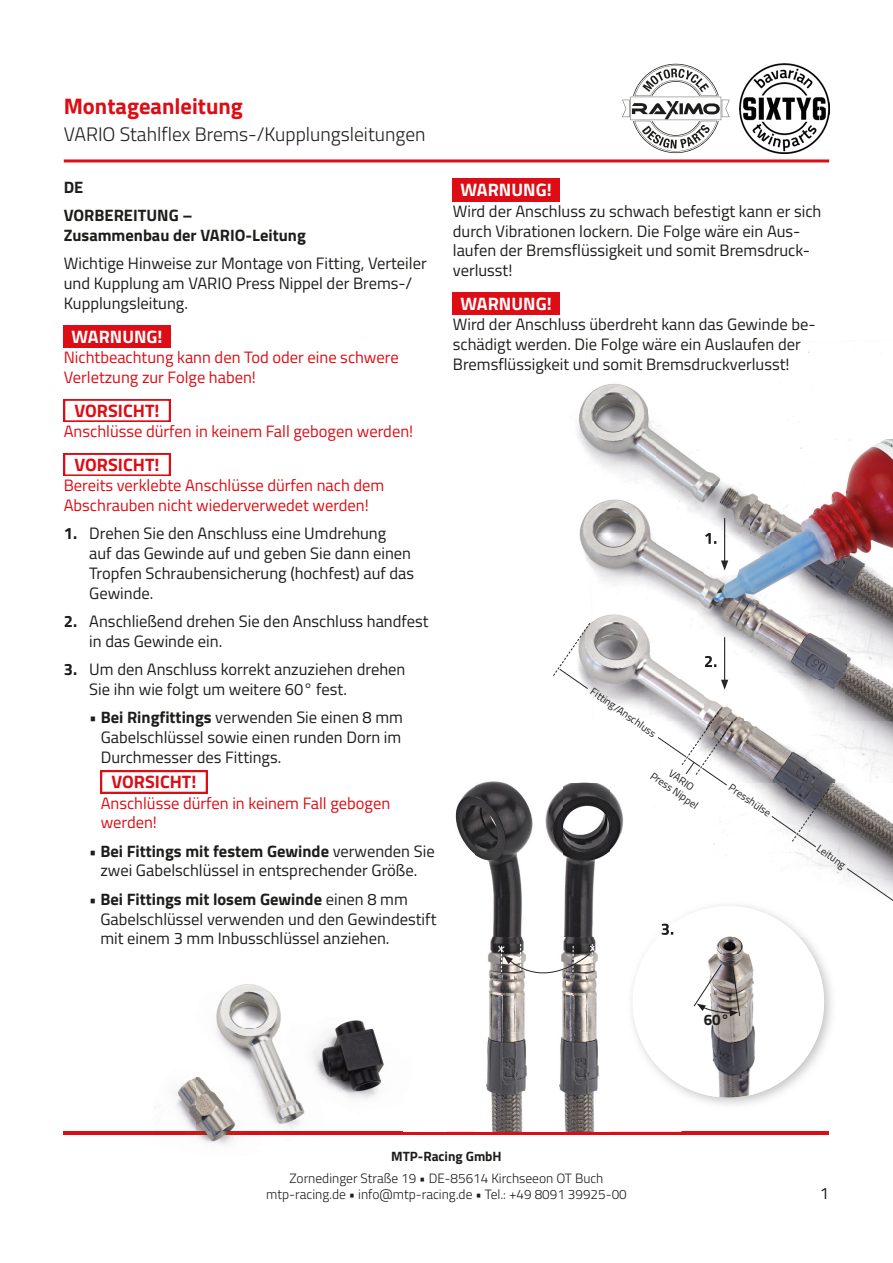
<style>
.page{position:relative;width:893px;height:1263px;background:#fff}
.page>*{position:absolute;margin:0;border:0;box-sizing:border-box;transform-origin:0 0}
.t1{font:700 22.5px "Titillium Web";color:#dc0d15}
.t2{font:300 19.5px "Titillium Web";color:#1d1d1b}
.t3{font:700 18px "Titillium Web";color:#dd0c15}
.t4{font:700 18px "Titillium Web";color:#fff}
.t5{font:700 18px "Titillium Web";color:#262627}
.t6{font:16.5px/19.8px "Titillium Web";color:#1d1d1b}
.t7{font:16.5px/19.8px "Titillium Web";color:#dc0d15}
.t8{font:700 16.5px/28.3px "Titillium Web";color:#1d1d1b}
.t9{font:700 15.3px "Titillium Web";color:#1d1d1b}
.t10{font:300 13.5px/16.2px "Titillium Web";color:#1d1d1b;text-align:center}
.t11{font:700 13.5px "Titillium Web";color:#1d1d1b}
.t12{font:10.5px "Titillium Web";color:#1d1d1b}
.s1{font-weight:700}
</style>
<div class="page">
<hr style="left:64px;top:1132px;width:765px;height:3px;background:#dc0d15">
<hr style="left:64px;top:159px;width:765px;height:3px;background:#dc0d15">
<img style="left:577px;top:351px;width:233px;height:70px">
<img style="left:577px;top:421px;width:72px;height:18px">
<img style="left:649px;top:421px;width:14px;height:18px">
<img style="left:579px;top:439px;width:314px;height:94px">
<img style="left:579px;top:533px;width:77px;height:24px">
<img style="left:656px;top:533px;width:237px;height:24px">
<img style="left:610px;top:782px;width:283px;height:97px">
<img style="left:733px;top:720px;width:18px;height:31px">
<img style="left:751px;top:720px;width:142px;height:62px">
<img style="left:733px;top:751px;width:19px;height:31px">
<img style="left:585px;top:557px;width:308px;height:163px">
<hr style="left:724px;top:518px;width:1px;height:45px;background:#272726">
<svg style="left:721px;top:560px;width:7px;height:10px"></svg>
<hr style="left:724px;top:637px;width:1px;height:45px;background:#272726">
<svg style="left:721px;top:680px;width:7px;height:10px"></svg>
<img style="left:97px;top:984px;width:306px;height:161px">
<img style="left:455px;top:786px;width:20px;height:68px">
<img style="left:475px;top:781px;width:88px;height:155px">
<img style="left:486px;top:936px;width:113px;height:196px">
<img style="left:563px;top:782px;width:47px;height:154px">
<svg style="left:501px;top:944px;width:92px;height:37px"></svg>
<img style="left:629px;top:905px;width:203px;height:200px">
<div style="left:633px;top:906px;width:191px;height:191px;background:#fff;border-radius:50%"></div>
<img style="left:669px;top:907px;width:118px;height:190px">
<svg style="left:693px;top:963px;width:47px;height:54px"></svg>
<div style="left:64px;top:325px;width:106px;height:23px;background:#dd0c15"></div>
<svg style="left:64px;top:399px;width:106px;height:23px"></svg>
<svg style="left:64px;top:453px;width:106px;height:23px"></svg>
<svg style="left:101px;top:771px;width:106px;height:22px"></svg>
<div style="left:453px;top:179px;width:106px;height:22px;background:#dd0c15"></div>
<div style="left:453px;top:292px;width:106px;height:23px;background:#dd0c15"></div>
<svg style="left:771px;top:788px;width:59px;height:60px"></svg>
<svg style="left:846px;top:868px;width:47px;height:33px"></svg>
<svg style="left:657px;top:711px;width:76px;height:75px"></svg>
<svg style="left:553px;top:622px;width:38px;height:68px"></svg>
<svg style="left:662px;top:924px;width:11px;height:11px"></svg>
<svg style="left:705px;top:656px;width:11px;height:11px"></svg>
<svg style="left:705px;top:533px;width:11px;height:11px"></svg>
<svg style="left:622px;top:64px;width:107px;height:89px"></svg>
<img style="left:740px;top:64px;width:89px;height:89px">
<h1 class="t1" style="left:64px;top:89px;width:181px">Montageanleitung</h1>
<p class="t2" style="left:64px;top:120px;width:363px">VARIO Stahlflex Brems-/Kupplungsleitungen</p>
<p class="t8" style="left:64px;top:172px;width:130px">DE<br>VORBEREITUNG –</p>
<p class="t8" style="left:64px;top:220px;width:244px">Zusammenbau der VARIO-Leitung</p>
<p class="t6" style="left:64px;top:253px;width:364px">Wichtige Hinweise zur Montage von Fitting, Verteiler und Kupplung am VARIO Press Nippel der Brems-/<br>Kupplungsleitung.</p>
<p class="t4" style="left:71px;top:323px;width:93px">WARNUNG!</p>
<p class="t5" style="left:550px;top:323px;width:35px">Tipp</p>
<p class="t7" style="left:64px;top:347px;width:336px">Nichtbeachtung kann den Tod oder eine schwere<br>Verletzung zur Folge haben!</p>
<p class="t3" style="left:75px;top:397px;width:86px">VORSICHT!</p>
<p class="t7" style="left:64px;top:421px;width:351px">Anschlüsse dürfen in keinem Fall gebogen werden!</p>
<p class="t3" style="left:75px;top:451px;width:86px">VORSICHT!</p>
<p class="t7" style="left:64px;top:475px;width:322px">Bereits verklebte Anschlüsse dürfen nach dem<br>Abschrauben nicht wiederverwedet werden!</p>
<p class="t6" style="left:89px;top:523px;width:326px;text-indent:-26px"><span class="s1">1.</span> Drehen Sie den Anschluss eine Umdrehung<br>auf das Gewinde auf und geben Sie dann einen Tropfen Schrauben sicherung (hochfest) auf das Gewinde.</p>
<p class="t6" style="left:89px;top:611px;width:341px;text-indent:-26px"><span class="s1">2.</span> Anschließend drehen Sie den Anschluss handfest in das Gewinde ein.</p>
<p class="t6" style="left:89px;top:659px;width:318px;text-indent:-26px"><span class="s1">3.</span> Um den Anschluss korrekt anzuziehen drehen<br>Sie ihn wie folgt um weitere 60° fest.</p>
<p class="t6" style="left:101px;top:707px;width:304px;text-align:justify;text-indent:-11px">• <span class="s1">Bei Ringfittings</span> verwenden Sie einen 8 mm Gabelschlüssel sowie einen runden Dorn im Durchmesser des Fittings.</p>
<p class="t3" style="left:111px;top:768px;width:86px">VORSICHT!</p>
<p class="t7" style="left:101px;top:792px;width:291px">Anschlüsse dürfen in keinem Fall gebogen werden!</p>
<p class="t6" style="left:89px;top:840px;width:347px;text-align:center"><span class="s1">• Bei Fittings mit festem Gewinde</span> verwenden Sie zwei Gabelschlüssel in entsprechender Größe.</p>
<p class="t6" style="left:100px;top:888px;width:338px;text-indent:-11px"><span class="s1">• Bei Fittings mit losem Gewinde</span> einen 8 mm<br>Gabelschlüssel verwenden und den Gewindestift mit einem 3 mm Inbusschlüssel anziehen.</p>
<p class="t4" style="left:461px;top:176px;width:93px">WARNUNG!</p>
<p class="t6" style="left:453px;top:200px;width:370px">Wird der Anschluss zu schwach befestigt kann er sich durch Vibrationen lockern. Die Folge wäre ein Aus&shy;laufen der Bremsflüssigkeit und somit Bremsdruck&shy;verlusst!</p>
<p class="t4" style="left:461px;top:290px;width:93px">WARNUNG!</p>
<p class="t6" style="left:453px;top:314px;width:364px">Wird der Anschluss überdreht kann das Gewinde be&shy;schädigt werden. Die Folge wäre ein Auslaufen der<br>Bremsflüssigkeit und somit Bremsdruckverlusst!</p>
<p class="t12" style="left:596px;top:684px;width:79px;rotate:35deg">Fitting/Anschluss</p>
<p class="t12" style="left:656px;top:768px;width:57px;rotate:35deg">Press Nippel</p>
<p class="t12" style="left:674px;top:766px;width:30px;rotate:35deg">VARIO</p>
<p class="t12" style="left:734px;top:780px;width:50px;rotate:35deg">Presshülse</p>
<p class="t12" style="left:822px;top:841px;width:34px;rotate:35deg">Leitung</p>
<p class="t11" style="left:391px;top:1146px;width:112px">MTP-Racing GmbH</p>
<p class="t10" style="left:266px;top:1169px;width:362px">Zornedinger Straße 19 • DE-85614 Kirchseeon OT Buch mtp-racing.de • info@mtp-racing.de • Tel.: +49 8091 39925-00</p>
<p class="t9" style="left:704px;top:1008px;width:27px">60°</p>
<p class="t6" style="left:820px;top:1183px;width:11px">1</p>
</div>
